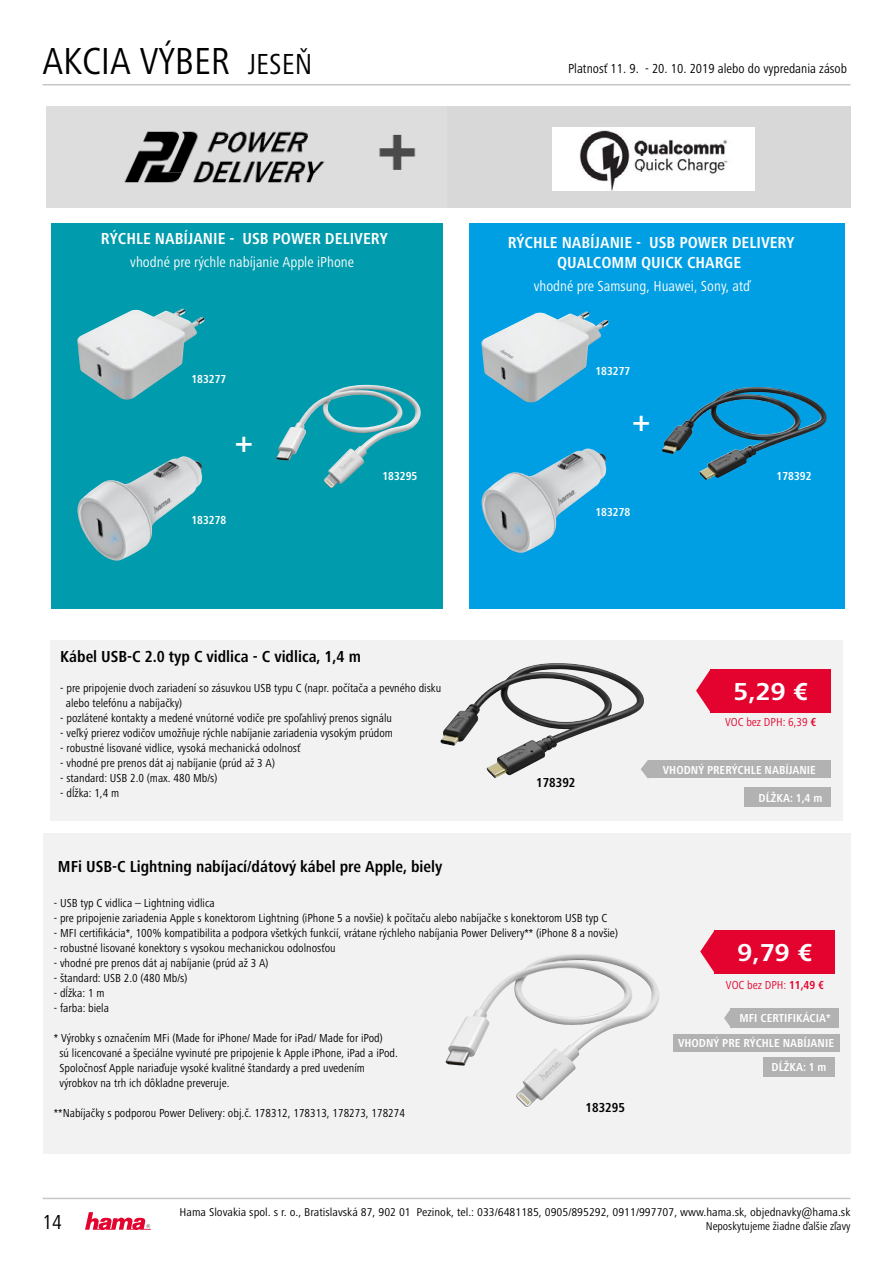
<style>
.page{position:relative;width:893px;height:1263px;background:#fff}
.page>*{position:absolute;margin:0;border:0;box-sizing:border-box;transform-origin:0 0}
.t1{font:condensed 39px "Frutiger Next LTW1 G";color:#000}
.t2{font:700 condensed 30px "Frutiger Next LTW1 G";color:#fff}
.t3{font:700 25.35px "Frutiger Next LTW1 G";color:#fff}
.t4{font:condensed 21px "Frutiger Next LTW1 G";color:#000}
.t5{font:700 condensed 16.5px "Frutiger Next LTW1 G";color:#000}
.t6{font:700 condensed 16.5px/19.8px "Frutiger Next LTW1 G";color:#fff;text-align:center}
.t7{font:condensed 15px "Frutiger Next LTW1 G";color:#fff}
.t8{font:condensed 13.5px "Frutiger Next LTW1 G";color:#000}
.t9{font:700 condensed 13.5px "Frutiger Next LTW1 G";color:#000}
.t10{font:condensed 12px/15px "Frutiger Next LTW1 G";color:#000}
.t11{font:700 condensed 12px "Frutiger Next LTW1 G";color:#fff}
.t12{font:condensed 12px "Frutiger Next LTW1 G";color:#e4032e}
.t13{font:condensed 11.7px "Frutiger Next LTW1 G";color:#000;scale:1.08 1}
.t14{font:condensed 11.7px "Frutiger Next LTW1 G";color:#000}
.s1{font-size:30px}
.s2{font-weight:700}
</style>
<div class="page">
<div style="left:43px;top:834px;width:807px;height:320px;background:#f2f2f2"></div>
<hr style="left:43px;top:84px;width:807px;height:1px;background:#c6c6c6">
<hr style="left:43px;top:1198px;width:807px;height:1px;background:#c6c6c6">
<svg style="left:85px;top:1212px;width:66px;height:18px"></svg>
<div style="left:439px;top:106px;width:411px;height:102px;background:#d8d8d8"></div>
<img style="left:445px;top:954px;width:214px;height:153px">
<div style="left:731px;top:1008px;width:108px;height:20px;background:#b3b2b2"></div>
<svg style="left:724px;top:1008px;width:7px;height:20px"></svg>
<div style="left:764px;top:1057px;width:71px;height:20px;background:#b3b2b2"></div>
<svg style="left:700px;top:930px;width:15px;height:43px"></svg>
<div style="left:715px;top:930px;width:120px;height:43px;background:#e4032e"></div>
<div style="left:51px;top:224px;width:391px;height:385px;background:#009bac"></div>
<img style="left:46px;top:106px;width:393px;height:102px">
<div style="left:469px;top:224px;width:375px;height:385px;background:#009fe3"></div>
<div style="left:50px;top:641px;width:793px;height:180px;background:#f2f2f2"></div>
<svg style="left:696px;top:669px;width:15px;height:44px"></svg>
<div style="left:711px;top:669px;width:120px;height:44px;background:#e4032e"></div>
<img style="left:440px;top:663px;width:204px;height:115px">
<img style="left:662px;top:387px;width:164px;height:93px">
<img style="left:276px;top:385px;width:145px;height:103px">
<div style="left:673px;top:1033px;width:166px;height:18px;background:#b3b2b2"></div>
<div style="left:744px;top:787px;width:87px;height:20px;background:#b3b2b2"></div>
<img style="left:481px;top:312px;width:128px;height:91px">
<img style="left:481px;top:449px;width:126px;height:104px">
<img style="left:77px;top:309px;width:128px;height:91px">
<img style="left:77px;top:456px;width:126px;height:105px">
<img style="left:552px;top:128px;width:202px;height:62px">
<div style="left:648px;top:760px;width:183px;height:18px;background:#b3b2b2"></div>
<svg style="left:641px;top:759px;width:7px;height:20px"></svg>
<h1 class="t1" style="left:43px;top:39px;width:271px">AKCIA VÝBER <span class="s1">JESEŇ</span></h1>
<h3 class="t6" style="left:101px;top:229px;width:288px">RÝCHLE NABÍJANIE - USB POWER DELIVERY</h3>
<p class="t7" style="left:130px;top:253px;width:225px">vhodné pre rýchle nabíjanie Apple iPhone</p>
<p class="t11" style="left:191px;top:372px;width:36px">183277</p>
<h2 class="t2" style="left:235px;top:425px;width:19px">+</h2>
<p class="t11" style="left:191px;top:513px;width:36px">183278</p>
<p class="t11" style="left:382px;top:469px;width:36px">183295</p>
<h3 class="t5" style="left:60px;top:647px;width:302px">Kábel USB-C 2.0 typ C vidlica - C vidlica, 1,4 m</h3>
<p class="t10" style="left:66px;top:680px;width:377px;text-indent:-6px">- pre pripojenie dvoch zariadení so zásuvkou USB typu C (napr. počítača a pevného disku alebo telefónu a nabíjačky)</p>
<p class="t10" style="left:60px;top:710px;width:333px">- pozlátené kontakty a medené vnútorné vodiče pre spoľahlivý prenos signálu</p>
<p class="t10" style="left:60px;top:725px;width:334px">- veľký prierez vodičov umožňuje rýchle nabíjanie zariadenia vysokým prúdom</p>
<p class="t10" style="left:60px;top:740px;width:242px">- robustné lisované vidlice, vysoká mechanická odolnosť</p>
<p class="t10" style="left:60px;top:755px;width:216px">- vhodné pre prenos dát aj nabíjanie (prúd až 3 A)</p>
<p class="t10" style="left:60px;top:770px;width:159px">- standard: USB 2.0 (max. 480 Mb/s)</p>
<p class="t10" style="left:60px;top:785px;width:60px">- dĺžka: 1,4 m</p>
<p class="t8" style="left:568px;top:61px;width:280px">Platnosť 11. 9. - 20. 10. 2019 alebo do vypredania zásob</p>
<h3 class="t6" style="left:508px;top:232px;width:288px">RÝCHLE NABÍJANIE - USB POWER DELIVERY<br>QUALCOMM QUICK CHARGE</h3>
<p class="t7" style="left:534px;top:277px;width:218px">vhodné pre Samsung, Huawei, Sony, atď</p>
<p class="t11" style="left:595px;top:364px;width:36px">183277</p>
<h2 class="t2" style="left:633px;top:404px;width:19px">+</h2>
<p class="t11" style="left:595px;top:505px;width:36px">183278</p>
<p class="t11" style="left:777px;top:469px;width:36px">178392</p>
<p class="t9" style="left:536px;top:775px;width:41px">178392</p>
<h3 class="t3" style="left:733px;top:677px;width:76px">5,29 €</h3>
<p class="t12" style="left:725px;top:715px;width:93px">VOC bez DPH: 6,39 <span class="s2">€</span></p>
<p class="t11" style="left:663px;top:763px;width:155px">VHODNÝ PRERÝCHLE NABÍJANIE</p>
<p class="t11" style="left:759px;top:791px;width:65px">DĹŽKA: 1,4 m</p>
<h3 class="t5" style="left:58px;top:857px;width:386px">MFi USB-C Lightning nabíjací/dátový kábel pre Apple, biely</h3>
<p class="t10" style="left:54px;top:895px;width:162px">- USB typ C vidlica – Lightning vidlica</p>
<p class="t10" style="left:54px;top:910px;width:555px">- pre pripojenie zariadenia Apple s konektorom Lightning (iPhone 5 a novšie) k počítaču alebo nabíjačke s konektorom USB typ C</p>
<p class="t10" style="left:54px;top:925px;width:566px">- MFI certifikácia*, 100% kompatibilita a podpora všetkých funkcií, vrátane rýchleho nabíjania Power Delivery** (iPhone 8 a novšie)</p>
<p class="t10" style="left:54px;top:940px;width:283px">- robustné lisované konektory s vysokou mechanickou odolnosťou</p>
<p class="t10" style="left:54px;top:955px;width:216px">- vhodné pre prenos dát aj nabíjanie (prúd až 3 A)</p>
<p class="t10" style="left:54px;top:970px;width:135px">- štandard: USB 2.0 (480 Mb/s)</p>
<p class="t10" style="left:54px;top:985px;width:52px">- dĺžka: 1 m</p>
<p class="t10" style="left:54px;top:1000px;width:57px">- farba: biela</p>
<p class="t10" style="left:59px;top:1030px;width:340px;text-indent:-6px">* Výrobky s označením MFi (Made for iPhone/ Made for iPad/ Made for iPod)<br>sú licencované a špeciálne vyvinuté pre pripojenie k Apple iPhone, iPad a iPod.<br>Spoločnosť Apple nariaďuje vysoké kvalitné štandardy a pred uvedením výrobkov na trh ich dôkladne preveruje.</p>
<p class="t10" style="left:54px;top:1105px;width:353px">**Nabíjačky s podporou Power Delivery: obj.č. 178312, 178313, 178273, 178274</p>
<p class="t9" style="left:586px;top:1099px;width:41px">183295</p>
<h3 class="t3" style="left:738px;top:938px;width:76px">9,79 €</h3>
<p class="t12" style="left:726px;top:978px;width:100px">VOC bez DPH: <span class="s2">11,49 €</span></p>
<p class="t11" style="left:740px;top:1011px;width:93px">MFI CERTIFIKÁCIA*</p>
<p class="t11" style="left:772px;top:1060px;width:56px">DĹŽKA: 1 m</p>
<p class="t11" style="left:678px;top:1036px;width:157px">VHODNÝ PRE RÝCHLE NABÍJANIE</p>
<p class="t13" style="left:179px;top:1205px;width:623px">Hama Slovakia spol. s r. o., Bratislavská 87, 902 01 Pezinok, tel.: 033/6481185, 0905/895292, 0911/997707, www.hama.sk, objednavky@hama.sk</p>
<h3 class="t4" style="left:43px;top:1210px;width:21px">14</h3>
<p class="t14" style="left:706px;top:1219px;width:146px">Neposkytujeme žiadne ďalšie zľavy</p>
</div>
